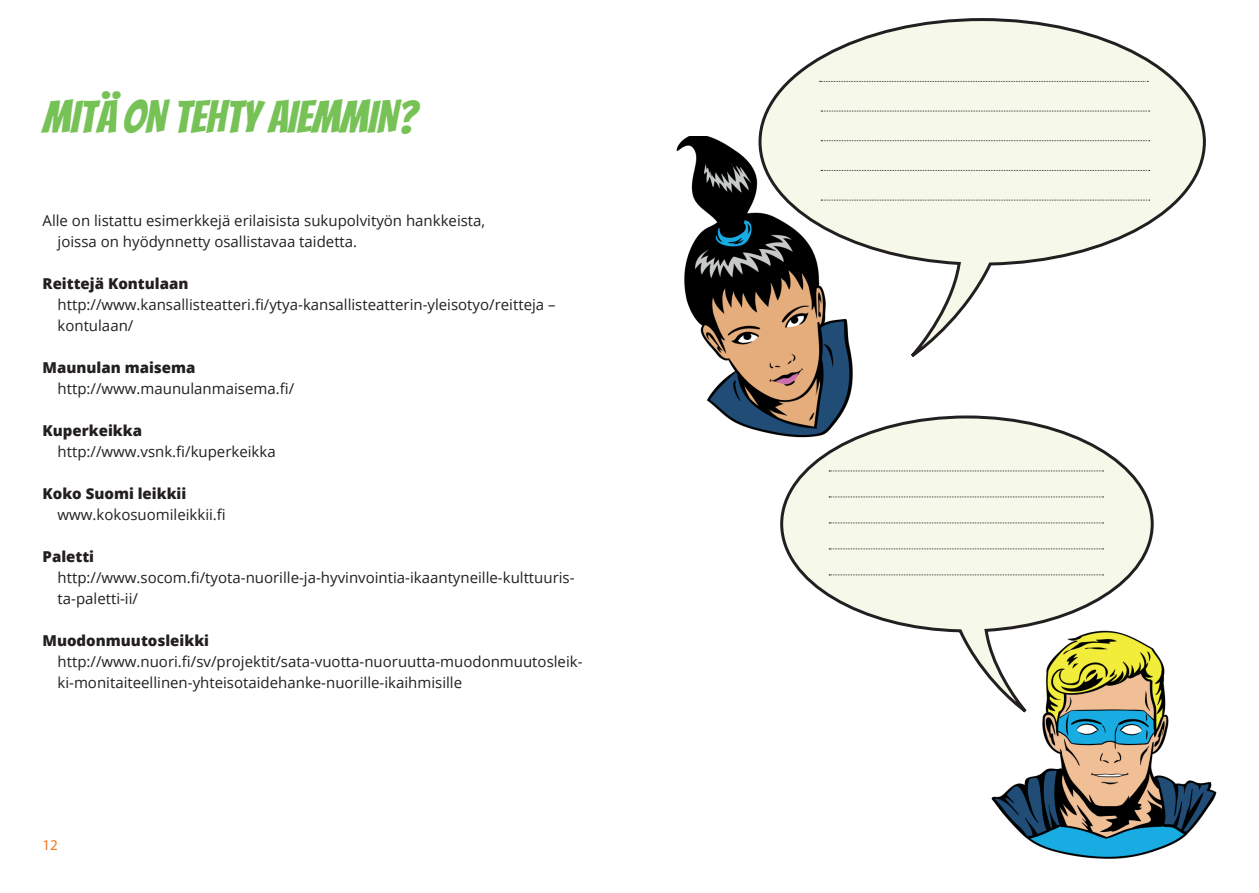
<style>
.page{position:relative;width:1259px;height:893px;background:#fff}
.page>*{position:absolute;margin:0;border:0;box-sizing:border-box;transform-origin:0 0}
.t1{font:45px "Bangers";color:#77c257}
.t2{font:15px/21px "Open Sans";color:#231f20}
.t3{font:800 15px "Open Sans";color:#231f20}
.t4{font:15px "Myriad Pro";color:#f47921}
</style>
<div class="page">
<img style="left:991px;top:651px;width:225px;height:208px">
<img style="left:676px;top:137px;width:176px;height:298px">
<svg style="left:757px;top:18px;width:449px;height:341px"></svg>
<svg style="left:819px;top:81px;width:329px;height:1px"></svg>
<svg style="left:821px;top:111px;width:328px;height:1px"></svg>
<svg style="left:821px;top:140px;width:328px;height:1px"></svg>
<svg style="left:821px;top:170px;width:328px;height:1px"></svg>
<svg style="left:821px;top:200px;width:328px;height:1px"></svg>
<svg style="left:778px;top:414px;width:377px;height:300px"></svg>
<svg style="left:829px;top:471px;width:274px;height:1px"></svg>
<svg style="left:829px;top:497px;width:274px;height:1px"></svg>
<svg style="left:829px;top:523px;width:274px;height:1px"></svg>
<svg style="left:829px;top:548px;width:274px;height:1px"></svg>
<svg style="left:829px;top:574px;width:274px;height:1px"></svg>
<h1 class="t1" style="left:43px;top:84px;width:376px">MITÄ ON TEHTY AIEMMIN?</h1>
<p class="t2" style="left:58px;top:210px;width:429px;text-indent:-15px">Alle on listattu esimerkkejä erilaisista sukupolvityön hankkeista, joissa on hyödynnetty osallistavaa taidetta.</p>
<p class="t3" style="left:43px;top:272px;width:147px">Reittejä Kontulaan</p>
<p class="t2" style="left:58px;top:294px;width:499px">http://www.kansallisteatteri.fi/ytya-kansallisteatterin-yleisotyo/reitteja – kontulaan/</p>
<p class="t3" style="left:43px;top:356px;width:154px">Maunulan maisema</p>
<p class="t2" style="left:58px;top:378px;width:238px">http://www.maunulanmaisema.fi/</p>
<p class="t3" style="left:43px;top:419px;width:101px">Kuperkeikka</p>
<p class="t2" style="left:58px;top:441px;width:220px">http://www.vsnk.fi/kuperkeikka</p>
<p class="t3" style="left:43px;top:482px;width:145px">Koko Suomi leikkii</p>
<p class="t2" style="left:58px;top:504px;width:170px">www.kokosuomileikkii.fi</p>
<p class="t3" style="left:43px;top:545px;width:53px">Paletti</p>
<p class="t2" style="left:58px;top:567px;width:518px">http://www.socom.fi/tyota-nuorille-ja-hyvinvointia-ikaantyneille-kulttuuris&shy;ta-paletti-ii/</p>
<p class="t3" style="left:43px;top:629px;width:168px">Muodonmuutosleikki</p>
<p class="t2" style="left:58px;top:651px;width:526px">http://www.nuori.fi/sv/projektit/sata-vuotta-nuoruutta-muodonmuutosleik&shy;ki-monitaiteellinen-yhteisotaidehanke-nuorille-ikaihmisille</p>
<p class="t4" style="left:43px;top:836px;width:17px">12</p>
</div>
